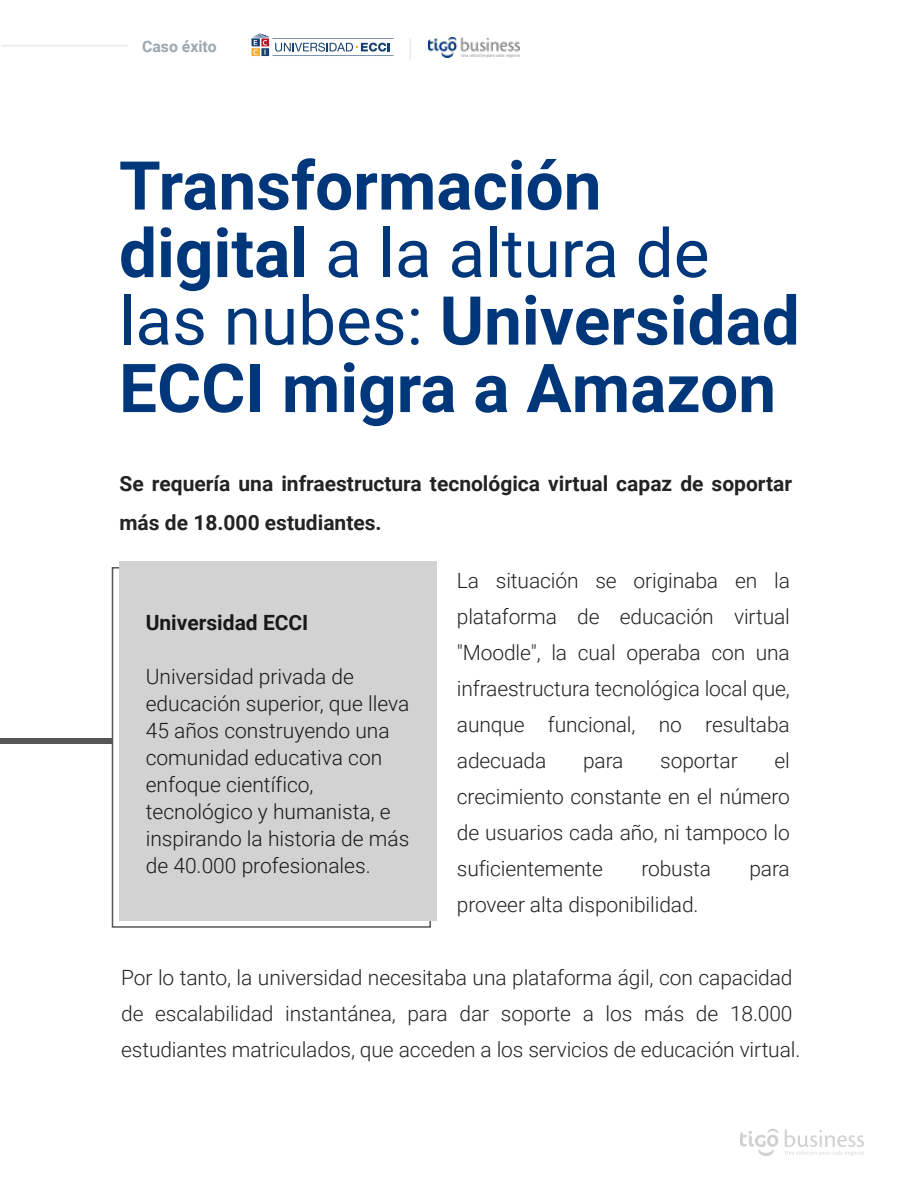
<style>
.page{position:relative;width:918px;height:1188px;background:#fff}
.page>*{position:absolute;margin:0;border:0;box-sizing:border-box;transform-origin:0 0}
.t1{font:700 67.5px/67.5px "Roboto";color:#00377b}
.t2{font:300 21px/36px "Roboto";letter-spacing:-.005em;color:#232323;text-align:justify}
.t3{font:300 21px/27px "Roboto";color:#191919}
.t4{font:700 21px/39px "Roboto";color:#232323}
.t5{font:700 21px "Roboto";color:#191919}
.t6{font:700 15.75px "Roboto";color:#9ba7b0}
.s1{font-weight:400}
</style>
<div class="page">
<div style="left:0;top:738px;width:318px;height:6px;background:#565656"></div>
<div style="left:112px;top:567px;width:319px;height:361px;background:#fff;border:2px solid #565656"></div>
<div style="left:119px;top:561px;width:318px;height:359px;background:#d2d2d2"></div>
<hr style="left:1px;top:45px;width:127px;height:1px;background:#eaeaea">
<img style="left:428px;top:38px;width:91px;height:20px">
<hr style="left:409px;top:39px;width:2px;height:21px;background:#eaeaea">
<svg style="left:252px;top:33px;width:142px;height:23px"></svg>
<svg style="left:740px;top:1129px;width:38px;height:27px"></svg>
<svg style="left:785px;top:1129px;width:79px;height:27px"></svg>
<p class="t6" style="left:142px;top:35px;width:76px">Caso éxito</p>
<h1 class="t1" style="left:119px;top:149px;width:682px">Transformación digital <span class="s1">a la altura de las nubes:</span> Universidad<br>ECCI migra a Amazon</h1>
<p class="t4" style="left:119px;top:463px;width:674px">Se requería una infraestructura tecnológica virtual capaz de soportar más de 18.000 estudiantes.</p>
<p class="t5" style="left:146px;top:608px;width:164px">Universidad ECCI</p>
<p class="t3" style="left:146px;top:662px;width:265px">Universidad privada de educación superior, que lleva<br>45 años construyendo una comunidad educativa con enfoque científico, tecnológico y humanista, e inspirando la historia de más de 40.000 profesionales.</p>
<p class="t2" style="left:457px;top:562px;width:335px">La situación se originaba en la plataforma de educación virtual "Moodle", la cual operaba con una infraestructura tecnológica local que, aunque funcional, no resultaba adecuada</p>
<p class="t2" style="left:457px;top:742px;width:335px;text-indent:318px">el crecimiento constante en el número de usuarios cada año, ni tampoco lo suficientemente</p>
<p class="t2" style="left:583px;top:742px;width:42px">para</p>
<p class="t2" style="left:660px;top:742px;width:79px">soportar</p>
<p class="t2" style="left:641px;top:850px;width:71px">robusta</p>
<p class="t2" style="left:749px;top:850px;width:42px">para</p>
<p class="t2" style="left:457px;top:886px;width:243px">proveer alta disponibilidad.</p>
<p class="t2" style="left:121px;top:958px;width:681px;text-align:left">Por lo tanto, la universidad necesitaba una plataforma ágil, con capacidad de escalabilidad instantánea, para dar soporte a los más de 18.000 estudiantes matriculados, que acceden a los servicios de educación virtual.</p>
</div>
